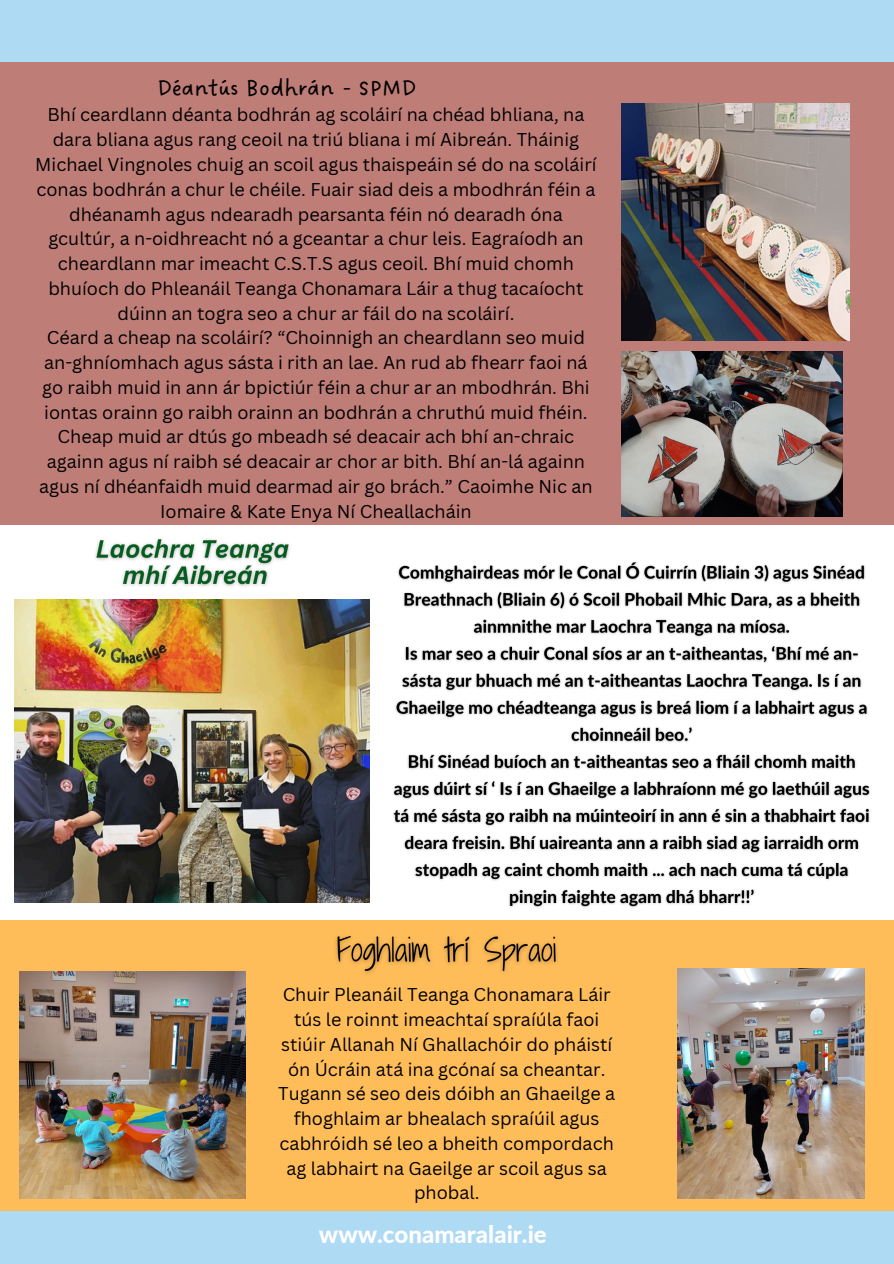
<style>
.page{position:relative;width:894px;height:1264px;background:#fff}
.page>*{position:absolute;margin:0;border:0;box-sizing:border-box;transform-origin:0 0}
.t1{font:800 24px "Lato";color:#fff}
.t2{font:24px "DO Sans Regular";color:#000}
.t3{font:18px/24.8px "Canva Sans";color:#000;text-align:center}
</style>
<div class="page">
<div style="left:0;top:1209px;width:893px;height:54px;background:#afdaf4"></div>
<div style="left:0;top:0;width:893px;height:62px;background:#afdaf4"></div>
<img style="left:15px;top:600px;width:354px;height:302px">
<div style="left:0;top:62px;width:893px;height:463px;background:#be7d77"></div>
<div style="left:0;top:919px;width:893px;height:290px;background:#ffbd59"></div>
<img style="left:393px;top:562px;width:477px;height:346px">
<img style="left:335px;top:936px;width:223px;height:38px">
<img style="left:20px;top:971px;width:225px;height:227px">
<img style="left:677px;top:968px;width:187px;height:230px">
<img style="left:621px;top:351px;width:220px;height:166px">
<img style="left:621px;top:104px;width:228px;height:236px">
<img style="left:95px;top:539px;width:195px;height:48px">
<p class="t2" style="left:157px;top:74px;width:260px">Déantús Bodhrán - SPMD</p>
<p class="t3" style="left:35px;top:102px;width:562px">Bhí ceardlann déanta bodhrán ag scoláirí na chéad bhliana, na dara bliana agus rang ceoil na triú bliana i mí Aibreán. Tháinig Michael Vingnoles chuig an scoil agus thaispeáin sé do na scoláirí conas bodhrán a chur le chéile. Fuair siad deis a mbodhrán féin a dhéanamh agus ndearadh pearsanta féin nó dearadh óna gcultúr, a n-oidhreacht nó a gceantar a chur leis. Eagraíodh an cheardlann mar imeacht C.S.T.S agus ceoil. Bhí muid chomh bhuíoch do Phleanáil Teanga Chonamara Láir a thug tacaíocht dúinn an togra seo a chur ar fáil do na scoláirí.</p>
<h2 class="t3" style="left:39px;top:325px;width:554px">Céard a cheap na scoláirí? “Choinnigh an cheardlann seo muid an-ghníomhach agus sásta i rith an lae. An rud ab fhearr faoi ná go raibh muid in ann ár bpictiúr féin a chur ar an mbodhrán. Bhi iontas orainn go raibh orainn an bodhrán a chruthú muid fhéin.<br>Cheap muid ar dtús go mbeadh sé deacair ach bhí an-chraic againn agus ní raibh sé deacair ar chor ar bith. Bhí an-lá againn agus ní dhéanfaidh muid dearmad air go brách.” Caoimhe Nic an Iomaire &amp; Kate Enya Ní Cheallacháin</h2>
<p class="t3" style="left:278px;top:981px;width:338px">Chuir Pleanáil Teanga Chonamara Láir tús le roinnt imeachtaí spraíúla faoi stiúir Allanah Ní Ghallachóir do pháistí ón Úcráin atá ina gcónaí sa cheantar.<br>Tugann sé seo deis dóibh an Ghaeilge a fhoghlaim ar bhealach spraíúil agus cabhróidh sé leo a bheith compordach ag labhairt na Gaeilge ar scoil agus sa phobal.</p>
<p class="t1" style="left:319px;top:1219px;width:229px">www.conamaralair.ie</p>
</div>
